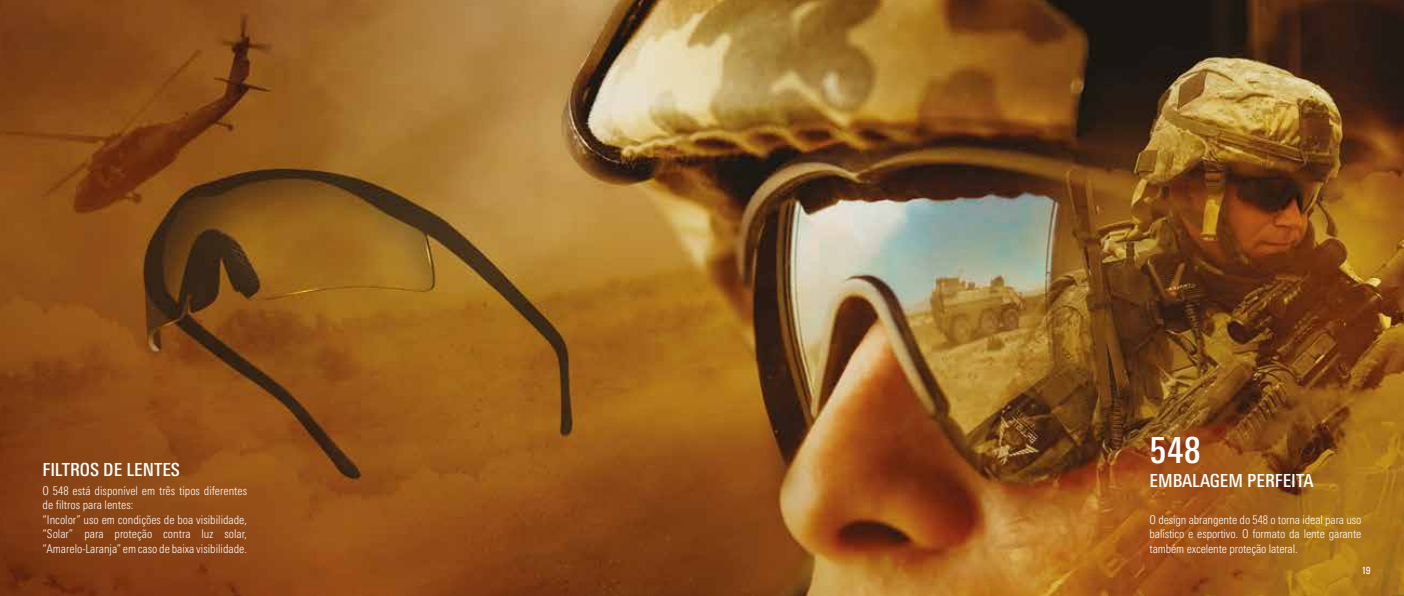
<style>
.page{position:relative;width:1404px;height:596px;background:#fff}
.page>*{position:absolute;margin:0;border:0;box-sizing:border-box;transform-origin:0 0}
.t1{font:500 condensed 36.45px "Linotype Univers";color:#fff}
.t2{font:500 condensed 18px "Linotype Univers";color:#fff}
.t3{font:300 condensed 12px/14.4px "Linotype Univers";color:#fff}
.t4{font:500 condensed 10.5px "Univers";color:#fff}
</style>
<div class="page">
<img style="left:0;top:0;width:1403px;height:595px">
<h2 class="t2" style="left:43px;top:459px;width:139px">FILTROS DE LENTES</h2>
<p class="t3" style="left:43px;top:483px;width:206px">O 548 está disponível em três tipos diferentes de filtros para lentes:<br>“Incolor” uso em condições de boa visibilidade, “Solar” para proteção contra luz solar, “Amarelo-Laranja” em caso de baixa visibilidade.</p>
<h1 class="t1" style="left:1149px;top:428px;width:53px">548</h1>
<h2 class="t2" style="left:1149px;top:470px;width:165px">EMBALAGEM PERFEITA</h2>
<p class="t3" style="left:1149px;top:512px;width:213px;text-align:justify">O design abrangente do 548 o torna ideal para uso balístico e esportivo. O formato da lente garante também excelente proteção lateral.</p>
<p class="t4" style="left:1361px;top:564px;width:11px">19</p>
</div>
